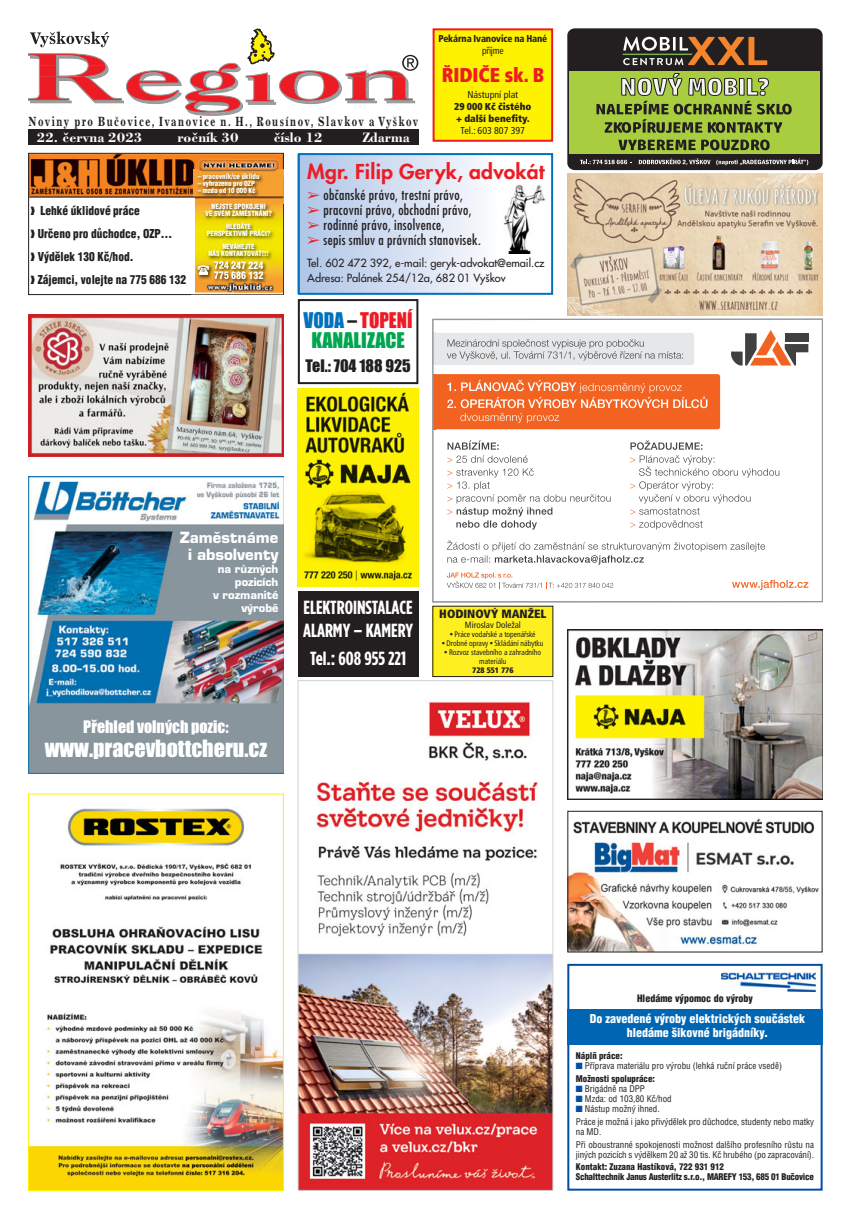
<style>
.page{position:relative;width:851px;height:1219px;background:#fff}
.page>*{position:absolute;margin:0;border:0;box-sizing:border-box;transform-origin:0 0}
.t1{font:22px "Impact";color:#fff}
.t2{font:800 20px "Futura CE";letter-spacing:.01em;color:#ed1c24;scale:1.05 1}
.t3{font:20px/20px "Impact";color:#00a650;text-align:center}
.t4{font:900 condensed 20px "Frutiger CE";color:#ed1c24;scale:.96 1}
.t5{font:700 19px/22.8px "Gotham Condensed";color:#fff;scale:1.05 1}
.t6{font:16px "Impact";color:#fff}
.t7{font:16px "Impact";color:#231f20}
.t8{font:700 15px/17px "Eurostile CE";color:#fff;text-align:center}
.t9{font:condensed 14px "Futura CE";letter-spacing:.025em;color:#231f20}
.t10{font:700 14px "Bodoni CE";color:#fff}
.t11{font:700 13.4px "Excelsior CE";letter-spacing:.15em;color:#231f20;scale:.73 1}
.t12{font:900 condensed 12px/23px "Helvetica CE";color:#231f20;scale:.95 1}
.t13{font:900 condensed 12px/14px "Helvetica CE";color:#fff;text-align:center}
.t14{font:900 condensed 12px "Frutiger CE";color:#231f20}
.t15{font:11px/15px "Futura CE";color:#231f20}
.t16{font:700 11px/13px "Eurostile CE";color:#fff;text-align:right}
.t17{font:900 condensed 10px/12px "Frutiger CE";color:#231f20}
.t18{font:condensed 10px "Frutiger CE";color:#231f20}
.t19{font:900 condensed 10px "Frutiger CE";letter-spacing:-.015em;color:#231f20;scale:.94 1}
.t20{font:900 condensed 10px "Helvetica CE";color:#231f20}
.t21{font:900 condensed 10px/10px "Helvetica CE";color:#fff}
.t22{font:condensed 10px "Frutiger CE";color:#231f20;scale:.94 1}
.t23{font:condensed 9px/12.8px "Helvetica CE";color:#231f20}
.t24{font:900 condensed 9px/10px "Helvetica CE";letter-spacing:-.025em;color:#231f20}
.t25{font:condensed 9px "Frutiger CE";color:#231f20}
.t26{font:900 condensed 9px "Helvetica CE";color:#231f20}
.t27{font:condensed 8px/9px "Frutiger CE";color:#231f20;text-align:center;scale:.94 1}
.t28{font:900 condensed 8px "Frutiger CE";color:#231f20}
.t29{font:900 condensed 7px/7px "Helvetica CE";color:#fff;text-align:center}
.s1{color:#ed1c24}
.s2{color:#0071bc}
.s3{color:#231f20}
.s4{font-family:"Helvetica CE";font-stretch:normal}
.s5{color:#034ea2}
.s6{font-weight:900}
</style>
<div class="page">
<svg style="left:28px;top:28px;width:390px;height:88px"></svg>
<div style="left:28px;top:129px;width:390px;height:16px;background:#231f20"></div>
<img style="left:30px;top:155px;width:251px;height:43px">
<div style="left:28px;top:153px;width:255px;height:142px;border:1px solid #231f20"></div>
<img style="left:194px;top:170px;width:89px;height:29px">
<img style="left:191px;top:204px;width:92px;height:91px">
<img style="left:283px;top:204px;width:1px;height:91px">
<svg style="left:283px;top:170px;width:1px;height:34px"></svg>
<img style="left:195px;top:199px;width:88px;height:5px">
<img style="left:195px;top:261px;width:39px;height:32px">
<img style="left:214px;top:261px;width:20px;height:8px">
<img style="left:214px;top:271px;width:20px;height:8px">
<svg style="left:197px;top:265px;width:12px;height:10px"></svg>
<div style="left:31px;top:198px;width:164px;height:96px;background:#fff"></div>
<img style="left:28px;top:315px;width:255px;height:141px">
<img style="left:28px;top:476px;width:255px;height:298px">
<img style="left:300px;top:700px;width:251px;height:489px">
<div style="left:298px;top:680px;width:255px;height:511px;border:1px solid #d1d3d4"></div>
<img style="left:30px;top:808px;width:251px;height:381px">
<div style="left:28px;top:794px;width:255px;height:397px;border:1px solid #fff200"></div>
<div style="left:298px;top:155px;width:199px;height:139px;background:linear-gradient(to right,#aec4e7,#fbfafd)"></div>
<div style="left:298px;top:153px;width:255px;height:142px;border:2px solid #0071bc"></div>
<img style="left:503px;top:184px;width:42px;height:70px">
<div style="left:434px;top:30px;width:117px;height:110px;background:#fff200"></div>
<div style="left:432px;top:28px;width:121px;height:114px;border:2px solid #ed1c24"></div>
<div style="left:298px;top:591px;width:120px;height:85px;background:#231f20"></div>
<div style="left:433px;top:606px;width:120px;height:71px;background:#feef21"></div>
<div style="left:432px;top:606px;width:121px;height:71px;border:1px solid #231f20"></div>
<img style="left:298px;top:388px;width:120px;height:199px">
<svg style="left:432px;top:319px;width:390px;height:283px"></svg>
<div style="left:298px;top:299px;width:120px;height:85px;border:2px solid #231f20"></div>
<div style="left:567px;top:28px;width:255px;height:142px;background:#231f20;border-radius:7px"></div>
<div style="left:569px;top:71px;width:251px;height:82px;background:#a8ce40"></div>
<svg style="left:618px;top:140px;width:77px;height:10px"></svg>
<svg style="left:701px;top:140px;width:68px;height:10px"></svg>
<svg style="left:580px;top:160px;width:51px;height:4px"></svg>
<svg style="left:638px;top:158px;width:72px;height:7px"></svg>
<svg style="left:716px;top:158px;width:92px;height:7px"></svg>
<svg style="left:596px;top:37px;width:195px;height:96px"></svg>
<img style="left:567px;top:174px;width:255px;height:141px">
<img style="left:567px;top:629px;width:255px;height:170px">
<img style="left:569px;top:818px;width:250px;height:132px">
<div style="left:567px;top:811px;width:255px;height:141px;border:1px solid #231f20"></div>
<div style="left:567px;top:964px;width:255px;height:227px;border:2px solid #034ea2"></div>
<div style="left:567px;top:1009px;width:255px;height:36px;background:#0066b3"></div>
<img style="left:721px;top:972px;width:94px;height:19px">
<p class="t19" style="left:438px;top:33px;width:117px">Pekárna Ivanovice na Hané</p>
<p class="t22" style="left:482px;top:45px;width:25px">přijme</p>
<h2 class="t4" style="left:441px;top:65px;width:108px">ŘIDIČE sk. B</h2>
<p class="t18" style="left:467px;top:90px;width:52px">Nástupní plat</p>
<p class="t17" style="left:454px;top:101px;width:79px">29 000 Kč čistého + další benefity.</p>
<p class="t18" style="left:460px;top:126px;width:66px">Tel.: 603 807 397</p>
<h3 class="t11" style="left:28px;top:114px;width:535px">Noviny pro Bučovice, Ivanovice n. H., Rousínov, Slavkov a Vyškov</h3>
<h3 class="t10" style="left:37px;top:131px;width:107px">22. června 2023</h3>
<h3 class="t10" style="left:177px;top:131px;width:63px">ročník 30</h3>
<h3 class="t10" style="left:273px;top:131px;width:50px">číslo 12</h3>
<h3 class="t10" style="left:362px;top:131px;width:49px">Zdarma</h3>
<p class="t29" style="left:198px;top:174px;width:63px">– pracovník/ce úklidu</p>
<p class="t29" style="left:198px;top:181px;width:59px">– vyhrazeno pro OZP</p>
<p class="t29" style="left:198px;top:188px;width:60px">– mzda od 10 000 Kč</p>
<p class="t29" style="left:205px;top:203px;width:68px">NEJSTE SPOKOJENI<br>VE SVÉM ZAMĚSTNÁNÍ?</p>
<p class="t29" style="left:207px;top:223px;width:65px">HLEDÁTE<br>PERSPEKTIVNÍ PRÁCI?</p>
<p class="t29" style="left:208px;top:243px;width:62px">NEVÁHEJTE<br>NÁS KONTAKTOVAT!!!</p>
<p class="t21" style="left:214px;top:261px;width:51px">724 247 224<br>775 686 132</p>
<h2 class="t2" style="left:307px;top:160px;width:227px">Mgr. Filip Geryk, advokát</h2>
<h3 class="t9" style="left:307px;top:188px;width:157px"><span class="s1">➢</span> občanské právo, trestní právo,</h3>
<h3 class="t9" style="left:307px;top:203px;width:166px"><span class="s1">➢</span> pracovní právo, obchodní právo,</h3>
<h3 class="t9" style="left:307px;top:218px;width:139px"><span class="s1">➢</span> rodinné právo, insolvence,</h3>
<h3 class="t9" style="left:307px;top:233px;width:175px"><span class="s1">➢</span> sepis smluv a právních stanovisek.</h3>
<p class="t15" style="left:307px;top:256px;width:239px">Tel. 602 472 392, e-mail: geryk-advokat@email.cz<br>Adresa: Palánek 254/12a, 682 01 Vyškov</p>
<h3 class="t12" style="left:31px;top:200px;width:165px">❱ Lehké úklidové práce<br>❱ Určeno pro důchodce, OZP…<br>❱ Výdělek 130 Kč/hod.<br>❱ Zájemci, volejte na 775 686 132</h3>
<h2 class="t3" style="left:303px;top:312px;width:111px"><span class="s2">VODA</span> <span class="s3">–</span> <span class="s1">TOPENÍ<br></span>KANALIZACE</h2>
<h3 class="t7" style="left:305px;top:361px;width:107px">Tel.: 704 188 925</h3>
<h3 class="t8" style="left:180px;top:530px;width:100px">Zaměstnáme i absolventy</h3>
<p class="t16" style="left:213px;top:563px;width:67px">na různých pozicích<br>v rozmanité výrobě</p>
<h3 class="t6" style="left:83px;top:722px;width:147px">Přehled volných pozic:</h3>
<h1 class="t1" style="left:45px;top:741px;width:224px">www.pracevbottcheru.cz</h1>
<h3 class="t5" style="left:303px;top:598px;width:106px">ELEKTROINSTALACE<br>ALARMY – KAMERY</h3>
<h3 class="t5" style="left:310px;top:649px;width:93px">Tel.: 608 955 221</h3>
<h3 class="t14" style="left:439px;top:608px;width:109px">HODINOVÝ MANŽEL</h3>
<p class="t25" style="left:465px;top:620px;width:58px">Miroslav Doležal</p>
<p class="t27" style="left:450px;top:630px;width:92px"><span class="s4">•</span> Práce vodařské a topenářské</p>
<p class="t27" style="left:442px;top:639px;width:109px"><span class="s4">•</span> Drobné opravy <span class="s4">•</span> Skládání nábytku</p>
<p class="t27" style="left:444px;top:648px;width:104px"><span class="s4">•</span> Rozvoz stavebního a zahradního materiálu</p>
<p class="t28" style="left:472px;top:666px;width:43px">728 551 776</p>
<p class="t20" style="left:637px;top:994px;width:117px">Hledáme výpomoc do výroby</p>
<h3 class="t13" style="left:589px;top:1012px;width:217px">Do zavedené výroby elektrických součástek hledáme šikovné brigádníky.</h3>
<p class="t26" style="left:575px;top:1051px;width:48px">Náplň práce:</p>
<p class="t23" style="left:575px;top:1060px;width:208px"><span class="s5">■</span> Příprava materiálu pro výrobu (lehká ruční práce vsedě)<br><span class="s6">Možnosti spolupráce:</span></p>
<p class="t23" style="left:575px;top:1083px;width:71px"><span class="s5">■</span> Brigádně na DPP</p>
<p class="t23" style="left:575px;top:1093px;width:97px"><span class="s5">■</span> Mzda: od 103,80 Kč/hod</p>
<p class="t23" style="left:575px;top:1103px;width:240px"><span class="s5">■</span> Nástup možný ihned.<br>Práce je možná i jako přivýdělek pro důchodce, studenty nebo matky</p>
<p class="t23" style="left:575px;top:1126px;width:240px">na MD.<br>Při oboustranné spokojenosti možnost dalšího profesního růstu na</p>
<p class="t23" style="left:575px;top:1148px;width:240px">jiných pozicích s výdělkem 20 až 30 tis. Kč hrubého (po zapracování).</p>
<p class="t24" style="left:575px;top:1163px;width:239px">Kontakt: Zuzana Hastíková, 722 931 912<br>Schalttechnik Janus Austerlitz s.r.o., MAREFY 153, 685 01 Bučovice</p>
</div>
